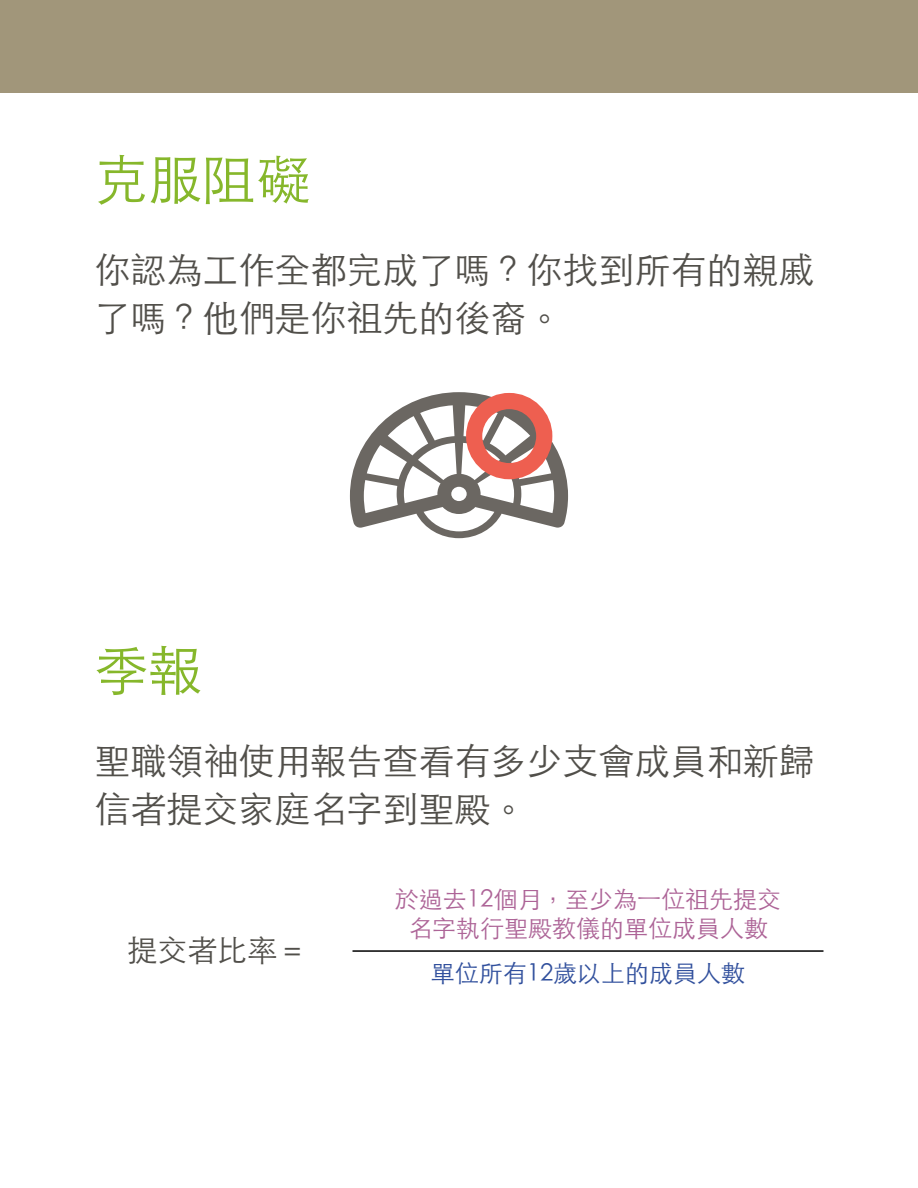
<style>
.page{position:relative;width:918px;height:1188px;background:#fff}
.page>*{position:absolute;margin:0;border:0;box-sizing:border-box;transform-origin:0 0}
.para_h1{font:300 54px "ST Heiti TC";color:#86b72b}
.para_h2{font:300 54px "ST Heiti TC";color:#86b72b}
.para_3{font:300 36px/48px "ST Heiti TC";color:#514f4a}
.para_7{font:300 30px "ST Heiti TC";color:#514f4a}
.para_8{font:300 24px/28.8px "ST Heiti TC";color:#ad6497;text-align:center}
.para_9{font:300 24px "ST Heiti TC";color:#31509d}
</style>
<div class="page">
<div style="left:0;top:0;width:918px;height:93px;background:#a1967a"></div>
<svg style="left:350px;top:392px;width:218px;height:146px"></svg>
<div style="left:466px;top:393px;width:86px;height:86px;border:16px solid #ee5f50;border-radius:50%"></div>
<hr style="left:352px;top:950px;width:472px;height:2px;background:#000">
<p class="para_h1" style="left:94px;top:133px;width:217px">克服阻礙</p>
<p class="para_3" style="left:94px;top:242px;width:721px">你認為工作全都完成了嗎？你找到所有的親戚了嗎？他們是你祖先的後裔。</p>
<p class="para_h2" style="left:94px;top:623px;width:109px">季報</p>
<p class="para_3" style="left:94px;top:733px;width:721px">聖職領袖使用報告查看有多少支會成員和新歸信者提交家庭名字到聖殿。</p>
<p class="para_7" style="left:128px;top:924px;width:181px">提交者比率＝</p>
<p class="para_8" style="left:395px;top:883px;width:388px">於過去12個月，至少為一位祖先提交名字執行聖殿教儀的單位成員人數</p>
<p class="para_9" style="left:431px;top:952px;width:316px">單位所有12歲以上的成員人數</p>
</div>
